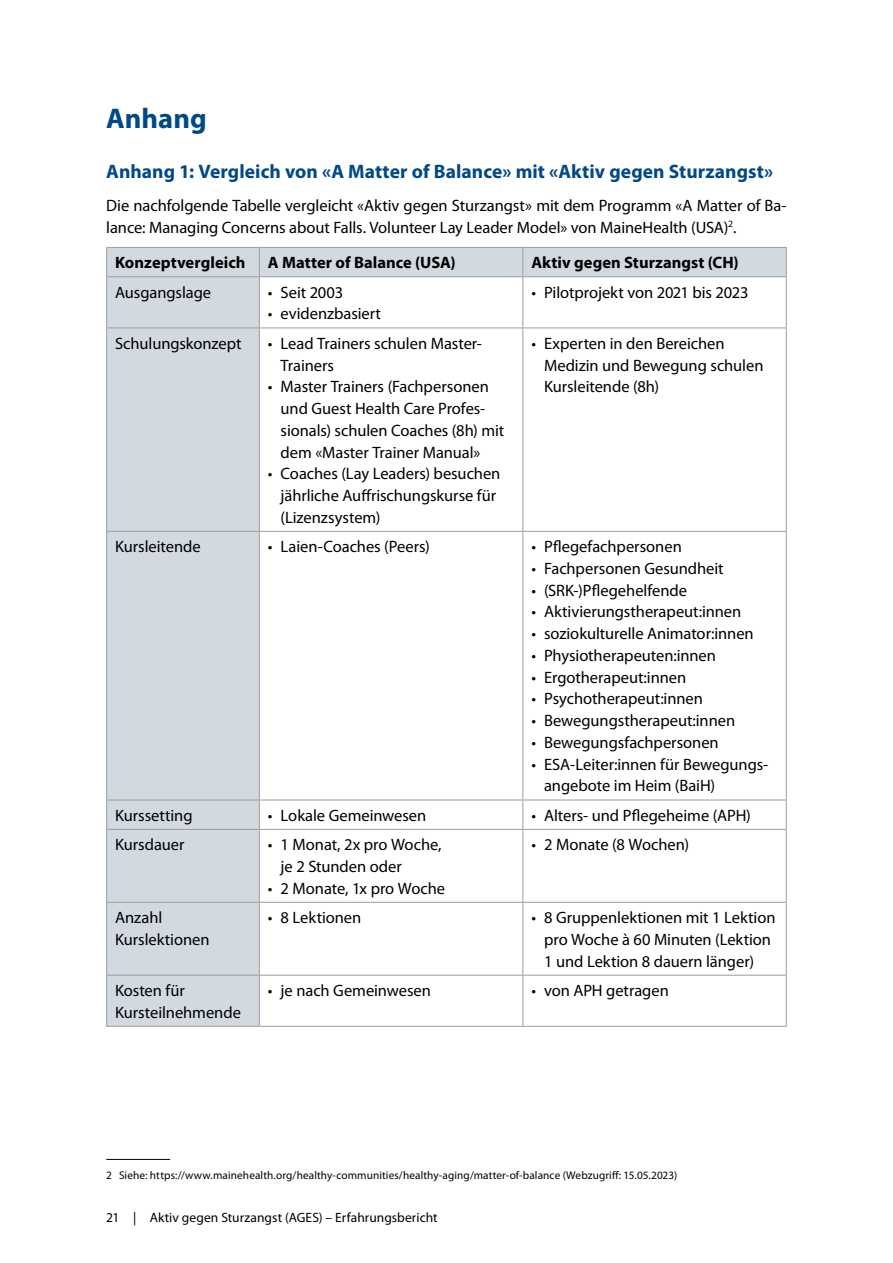
<style>
.page{position:relative;width:893px;height:1263px;background:#fff}
.page>*{position:absolute;margin:0;border:0;box-sizing:border-box;transform-origin:0 0}
.t1{font:700 28.5px "Myriad Pro";color:#004988}
.t2{font:700 19.5px "Myriad Pro";letter-spacing:.005em;color:#004988}
.t3{font:16.5px/21.8px "Myriad Pro";letter-spacing:-.005em;color:#000}
.t4{font:700 16.5px "Myriad Pro";color:#000}
.t5{font:13.5px "Myriad Pro";letter-spacing:.005em;color:#000}
.t6{font:11.25px "Myriad Pro";letter-spacing:.01em;color:#000}
</style>
<div class="page">
<svg style="left:107px;top:248px;width:679px;height:778px"></svg>
<hr style="left:106px;top:247px;width:153px;height:1px;background:#9d9d9c">
<svg style="left:106px;top:248px;width:1px;height:28px"></svg>
<hr style="left:259px;top:247px;width:264px;height:1px;background:#9d9d9c">
<svg style="left:259px;top:248px;width:1px;height:28px"></svg>
<hr style="left:523px;top:247px;width:264px;height:1px;background:#9d9d9c">
<svg style="left:522px;top:248px;width:1px;height:28px"></svg>
<svg style="left:786px;top:248px;width:1px;height:28px"></svg>
<hr style="left:106px;top:276px;width:153px;height:1px;background:#9d9d9c">
<hr style="left:106px;top:277px;width:1px;height:51px;background:#9d9d9c">
<hr style="left:259px;top:276px;width:264px;height:1px;background:#9d9d9c">
<hr style="left:259px;top:277px;width:1px;height:51px;background:#9d9d9c">
<hr style="left:523px;top:276px;width:264px;height:1px;background:#9d9d9c">
<hr style="left:522px;top:277px;width:1px;height:51px;background:#9d9d9c">
<hr style="left:786px;top:277px;width:1px;height:51px;background:#9d9d9c">
<hr style="left:106px;top:328px;width:153px;height:1px;background:#9d9d9c">
<hr style="left:106px;top:328px;width:1px;height:203px;background:#9d9d9c">
<hr style="left:259px;top:328px;width:264px;height:1px;background:#9d9d9c">
<hr style="left:259px;top:328px;width:1px;height:203px;background:#9d9d9c">
<hr style="left:523px;top:328px;width:264px;height:1px;background:#9d9d9c">
<hr style="left:522px;top:328px;width:1px;height:203px;background:#9d9d9c">
<hr style="left:786px;top:328px;width:1px;height:203px;background:#9d9d9c">
<hr style="left:106px;top:531px;width:153px;height:1px;background:#9d9d9c">
<hr style="left:106px;top:532px;width:1px;height:268px;background:#9d9d9c">
<hr style="left:259px;top:531px;width:264px;height:1px;background:#9d9d9c">
<hr style="left:259px;top:532px;width:1px;height:268px;background:#9d9d9c">
<hr style="left:523px;top:531px;width:264px;height:1px;background:#9d9d9c">
<hr style="left:522px;top:532px;width:1px;height:268px;background:#9d9d9c">
<hr style="left:786px;top:532px;width:1px;height:268px;background:#9d9d9c">
<hr style="left:106px;top:800px;width:153px;height:1px;background:#9d9d9c">
<svg style="left:106px;top:800px;width:1px;height:29px"></svg>
<hr style="left:259px;top:800px;width:264px;height:1px;background:#9d9d9c">
<svg style="left:259px;top:800px;width:1px;height:29px"></svg>
<hr style="left:523px;top:800px;width:264px;height:1px;background:#9d9d9c">
<svg style="left:522px;top:800px;width:1px;height:29px"></svg>
<svg style="left:786px;top:800px;width:1px;height:29px"></svg>
<hr style="left:106px;top:829px;width:153px;height:1px;background:#9d9d9c">
<hr style="left:106px;top:830px;width:1px;height:72px;background:#9d9d9c">
<hr style="left:259px;top:829px;width:264px;height:1px;background:#9d9d9c">
<hr style="left:259px;top:830px;width:1px;height:72px;background:#9d9d9c">
<hr style="left:523px;top:829px;width:264px;height:1px;background:#9d9d9c">
<hr style="left:522px;top:830px;width:1px;height:72px;background:#9d9d9c">
<hr style="left:786px;top:830px;width:1px;height:72px;background:#9d9d9c">
<hr style="left:106px;top:902px;width:153px;height:1px;background:#9d9d9c">
<hr style="left:106px;top:903px;width:1px;height:72px;background:#9d9d9c">
<hr style="left:259px;top:902px;width:264px;height:1px;background:#9d9d9c">
<hr style="left:259px;top:903px;width:1px;height:72px;background:#9d9d9c">
<hr style="left:523px;top:902px;width:264px;height:1px;background:#9d9d9c">
<hr style="left:522px;top:903px;width:1px;height:72px;background:#9d9d9c">
<hr style="left:786px;top:903px;width:1px;height:72px;background:#9d9d9c">
<hr style="left:106px;top:975px;width:153px;height:1px;background:#9d9d9c">
<hr style="left:106px;top:975px;width:1px;height:51px;background:#9d9d9c">
<hr style="left:259px;top:975px;width:264px;height:1px;background:#9d9d9c">
<hr style="left:259px;top:975px;width:1px;height:51px;background:#9d9d9c">
<hr style="left:523px;top:975px;width:264px;height:1px;background:#9d9d9c">
<hr style="left:522px;top:975px;width:1px;height:51px;background:#9d9d9c">
<hr style="left:786px;top:975px;width:1px;height:51px;background:#9d9d9c">
<hr style="left:106px;top:1026px;width:153px;height:1px;background:#9d9d9c">
<hr style="left:259px;top:1026px;width:264px;height:1px;background:#9d9d9c">
<hr style="left:523px;top:1026px;width:264px;height:1px;background:#9d9d9c">
<hr style="left:106px;top:1159px;width:64px;height:1px;background:#000">
<h1 class="t1" style="left:106px;top:99px;width:102px">Anhang</h1>
<p class="t2" style="left:106px;top:159px;width:668px">Anhang 1: Vergleich von «A Matter of Balance» mit «Aktiv gegen Sturzangst»</p>
<p class="t3" style="left:106px;top:194px;width:682px">Die nachfolgende Tabelle vergleicht «Aktiv gegen Sturzangst» mit dem Programm «A Matter of Ba&shy;lance: Managing Concerns about Falls. Volunteer Lay Leader Model» von MaineHealth (USA)<sup>2</sup>.</p>
<p class="t4" style="left:115px;top:252px;width:132px">Konzeptvergleich</p>
<p class="t4" style="left:268px;top:252px;width:189px">A Matter of Balance (USA)</p>
<p class="t4" style="left:531px;top:252px;width:209px">Aktiv gegen Sturzangst (CH)</p>
<p class="t3" style="left:115px;top:281px;width:98px">Ausgangslage</p>
<p class="t3" style="left:268px;top:281px;width:77px">• Seit 2003</p>
<p class="t3" style="left:268px;top:303px;width:115px">• evidenzbasiert</p>
<p class="t3" style="left:531px;top:281px;width:219px">• Pilotprojekt von 2021 bis 2023</p>
<p class="t3" style="left:115px;top:332px;width:128px">Schulungskonzept</p>
<p class="t3" style="left:281px;top:332px;width:203px;text-indent:-13px">• Lead Trainers schulen Master-<br>Trainers</p>
<p class="t3" style="left:281px;top:376px;width:225px;text-indent:-13px">• Master Trainers (Fachpersonen und Guest Health Care Profes&shy;sionals) schulen Coaches (8h) mit dem «Master Trainer Manual»</p>
<p class="t3" style="left:281px;top:463px;width:221px;text-indent:-13px">• Coaches (Lay Leaders) besuchen jährliche Auffrischungskurse für (Lizenzsystem)</p>
<p class="t3" style="left:544px;top:332px;width:221px;text-indent:-13px">• Experten in den Bereichen<br>Medizin und Bewegung schulen<br>Kursleitende (8h)</p>
<p class="t3" style="left:115px;top:535px;width:87px">Kursleitende</p>
<p class="t3" style="left:268px;top:535px;width:163px">• Laien-Coaches (Peers)</p>
<p class="t3" style="left:531px;top:535px;width:152px">• Pflegefachpersonen</p>
<p class="t3" style="left:531px;top:557px;width:194px">• Fachpersonen Gesundheit</p>
<p class="t3" style="left:531px;top:579px;width:157px">• (SRK-)Pflegehelfende</p>
<p class="t3" style="left:531px;top:601px;width:211px">• Aktivierungstherapeut:innen</p>
<p class="t3" style="left:531px;top:622px;width:224px">• soziokulturelle Animator:innen</p>
<p class="t3" style="left:531px;top:644px;width:186px">• Physiotherapeuten:innen</p>
<p class="t3" style="left:531px;top:666px;width:156px">• Ergotherapeut:innen</p>
<p class="t3" style="left:531px;top:688px;width:173px">• Psychotherapeut:innen</p>
<p class="t3" style="left:531px;top:709px;width:205px">• Bewegungstherapeut:innen</p>
<p class="t3" style="left:531px;top:731px;width:189px">• Bewegungsfachpersonen</p>
<p class="t3" style="left:544px;top:753px;width:226px;text-indent:-13px">• ESA-Leiter:innen für Bewegungs&shy;angebote im Heim (BaiH)</p>
<p class="t3" style="left:115px;top:804px;width:79px">Kurssetting</p>
<p class="t3" style="left:268px;top:804px;width:160px">• Lokale Gemeinwesen</p>
<p class="t3" style="left:531px;top:804px;width:221px">• Alters- und Pflegeheime (APH)</p>
<p class="t3" style="left:115px;top:833px;width:71px">Kursdauer</p>
<p class="t3" style="left:281px;top:833px;width:162px;text-indent:-13px">• 1 Monat, 2x pro Woche, je 2 Stunden oder</p>
<p class="t3" style="left:268px;top:877px;width:179px">• 2 Monate, 1x pro Woche</p>
<p class="t3" style="left:531px;top:833px;width:159px">• 2 Monate (8 Wochen)</p>
<p class="t3" style="left:115px;top:906px;width:96px">Anzahl<br>Kurslektionen</p>
<p class="t3" style="left:268px;top:906px;width:95px">• 8 Lektionen</p>
<p class="t3" style="left:531px;top:906px;width:246px;text-align:center">• 8 Gruppenlektionen mit 1 Lektion pro Woche à 60 Minuten (Lektion<br>1 und Lektion 8 dauern länger)</p>
<p class="t3" style="left:115px;top:979px;width:127px">Kosten für<br>Kursteilnehmende</p>
<p class="t3" style="left:268px;top:979px;width:165px">• je nach Gemeinwesen</p>
<p class="t3" style="left:531px;top:979px;width:139px">• von APH getragen</p>
<p class="t6" style="left:106px;top:1168px;width:572px">2 Siehe: https://www.mainehealth.org/healthy-communities/healthy-aging/matter-of-balance (Webzugriff: 15.05.2023)</p>
<p class="t5" style="left:106px;top:1209px;width:333px">21 | Aktiv gegen Sturzangst (AGES) – Erfahrungsbericht</p>
</div>
